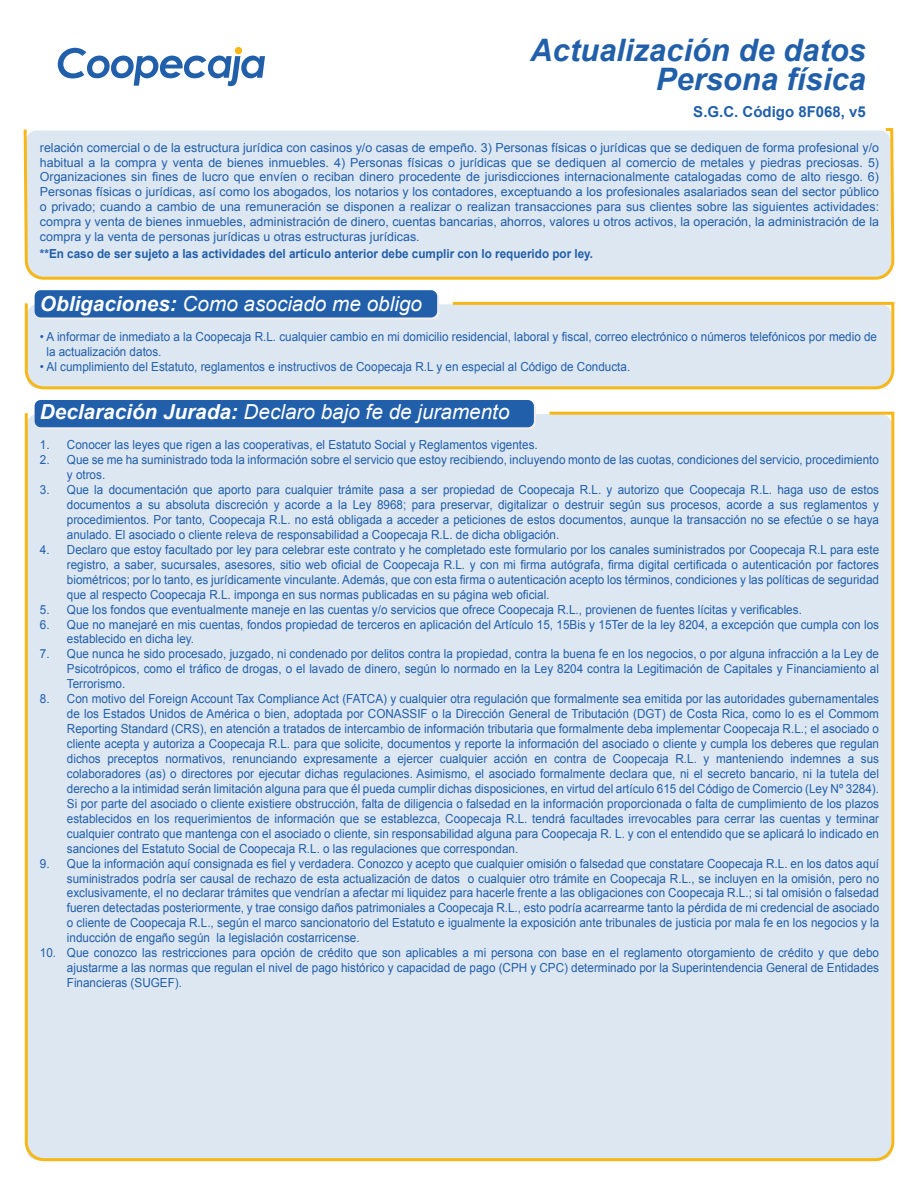
<style>
.page{position:relative;width:918px;height:1188px;background:#fff}
.page>*{position:absolute;margin:0;border:0;box-sizing:border-box;transform-origin:0 0}
.t1{font:italic 700 31.05px/28.8px "Arial";color:#215faa;text-align:right}
.t2{font:italic 20.7px "Arial";color:#fff}
.t3{font:700 15px "Arial";color:#215faa}
.t4{font:12.45px/15px "Arial";color:#215faa;text-align:justify;scale:.94 1}
.t5{font:12.45px/15px "Arial";color:#215faa;text-align:justify}
.t6{font:700 12.45px "Arial";color:#215faa;scale:.94 1}
.s1{font-weight:700}
</style>
<div class="page">
<div style="left:35px;top:290px;width:402px;height:27px;background:#215faa;border-radius:6px"></div>
<svg style="left:24px;top:300px;width:871px;height:90px;background:#ced8df"></svg>
<div style="left:35px;top:400px;width:499px;height:27px;background:#215faa;border-radius:6px"></div>
<div style="left:24px;top:410px;width:871px;height:752px;background:#dde7f2"></div>
<div style="left:23px;top:128px;width:872px;height:152px;background:#dde7f2"></div>
<svg style="left:58px;top:48px;width:207px;height:38px"></svg>
<div style="left:235px;top:47px;width:7px;height:7px;background:#f7b717;border-radius:50%"></div>
<h1 class="t1" style="left:530px;top:37px;width:337px">Actualización de datos<br>Persona física</h1>
<p class="t3" style="left:693px;top:102px;width:174px">S.G.C. Código 8F068, v5</p>
<p class="t5" style="left:40px;top:140px;width:841px">relación comercial o de la estructura jurídica con casinos y/o casas de empeño. 3) Personas físicas o jurídicas que se dediquen de forma profesional y/o habitual a la compra y venta de bienes inmuebles. 4) Personas físicas o jurídicas que se dediquen al comercio de metales y piedras preciosas. 5)<br>Organizaciones sin fines de lucro que envíen o reciban dinero procedente de jurisdicciones internacionalmente catalogadas como de alto riesgo. 6)<br>Personas físicas o jurídicas, así como los abogados, los notarios y los contadores, exceptuando a los profesionales asalariados sean del sector público o privado; cuando a cambio de una remuneración se disponen a realizar o realizan transacciones para sus clientes sobre las siguientes actividades: compra y venta de bienes inmuebles, administración de dinero, cuentas bancarias, ahorros, valores u otros activos, la operación, la administración de la compra y la venta de personas jurídicas u otras estructuras jurídicas.</p>
<p class="t6" style="left:40px;top:245px;width:590px">**En caso de ser sujeto a las actividades del artículo anterior debe cumplir con lo requerido por ley.</p>
<h2 class="t2" style="left:40px;top:290px;width:384px"><span class="s1">Obligaciones:</span> Como asociado me obligo</h2>
<p class="t4" style="left:46px;top:329px;width:885px;text-indent:-7px">• A informar de inmediato a la Coopecaja R.L. cualquier cambio en mi domicilio residencial, laboral y fiscal, correo electrónico o números telefónicos por medio de la actualización datos.</p>
<p class="t4" style="left:40px;top:359px;width:630px">• Al cumplimiento del Estatuto, reglamentos e instructivos de Coopecaja R.L y en especial al Código de Conducta.</p>
<h2 class="t2" style="left:40px;top:399px;width:471px"><span class="s1">Declaración Jurada:</span> Declaro bajo fe de juramento</h2>
<p class="t4" style="left:40px;top:438px;width:531px">1. Conocer las leyes que rigen a las cooperativas, el Estatuto Social y Reglamentos vigentes.</p>
<p class="t4" style="left:67px;top:452px;width:865px;text-indent:-27px">2. Que se me ha suministrado toda la información sobre el servicio que estoy recibiendo, incluyendo monto de las cuotas, condiciones del servicio, procedimiento y otros.</p>
<p class="t4" style="left:67px;top:482px;width:866px;text-indent:-27px">3. Que la documentación que aporto para cualquier trámite pasa a ser propiedad de Coopecaja R.L. y autorizo que Coopecaja R.L. haga uso de estos documentos a su absoluta discreción y acorde a la Ley 8968; para preservar, digitalizar o destruir según sus procesos, acorde a sus reglamentos y procedimientos. Por tanto, Coopecaja R.L. no está obligada a acceder a peticiones de estos documentos, aunque la transacción no se efectúe o se haya anulado. El asociado o cliente releva de responsabilidad a Coopecaja R.L. de dicha obligación.</p>
<p class="t4" style="left:67px;top:542px;width:866px;text-indent:-27px">4. Declaro que estoy facultado por ley para celebrar este contrato y he completado este formulario por los canales suministrados por Coopecaja R.L para este registro, a saber, sucursales, asesores, sitio web oficial de Coopecaja R.L. y con mi firma autógrafa, firma digital certificada o autenticación por factores biométricos; por lo tanto, es jurídicamente vinculante. Además, que con esta firma o autenticación acepto los términos, condiciones y las políticas de seguridad que al respecto Coopecaja R.L. imponga en sus normas publicadas en su página web oficial.</p>
<p class="t4" style="left:40px;top:602px;width:812px">5. Que los fondos que eventualmente maneje en las cuentas y/o servicios que ofrece Coopecaja R.L., provienen de fuentes lícitas y verificables.</p>
<p class="t4" style="left:67px;top:617px;width:866px;text-indent:-27px">6. Que no manejaré en mis cuentas, fondos propiedad de terceros en aplicación del Artículo 15, 15Bis y 15Ter de la ley 8204, a excepción que cumpla con los establecido en dicha ley.</p>
<p class="t4" style="left:67px;top:647px;width:866px;text-indent:-27px">7. Que nunca he sido procesado, juzgado, ni condenado por delitos contra la propiedad, contra la buena fe en los negocios, o por alguna infracción a la Ley de Psicotrópicos, como el tráfico de drogas, o el lavado de dinero, según lo normado en la Ley 8204 contra la Legitimación de Capitales y Financiamiento al Terrorismo.</p>
<p class="t4" style="left:67px;top:691px;width:866px;text-indent:-27px">8. Con motivo del Foreign Account Tax Compliance Act (FATCA) y cualquier otra regulación que formalmente sea emitida por las autoridades gubernamentales de los Estados Unidos de América o bien, adoptada por CONASSIF o la Dirección General de Tributación (DGT) de Costa Rica, como lo es el Commom Reporting Standard (CRS), en atención a tratados de intercambio de información tributaria que formalmente deba implementar Coopecaja R.L.; el asociado o cliente acepta y autoriza a Coopecaja R.L. para que solicite, documentos y reporte la información del asociado o cliente y cumpla los deberes que regulan dichos preceptos normativos, renunciando expresamente a ejercer cualquier acción en contra de Coopecaja R.L. y manteniendo indemnes a sus colaboradores (as) o directores por ejecutar dichas regulaciones. Asimismo, el asociado formalmente declara que, ni el secreto bancario, ni la tutela del derecho a la intimidad serán limitación alguna para que él pueda cumplir dichas disposiciones, en virtud del artículo 615 del Código de Comercio (Ley Nº 3284).<br>Si por parte del asociado o cliente existiere obstrucción, falta de diligencia o falsedad en la información proporcionada o falta de cumplimiento de los plazos establecidos en los requerimientos de información que se establezca, Coopecaja R.L. tendrá facultades irrevocables para cerrar las cuentas y terminar cualquier contrato que mantenga con el asociado o cliente, sin responsabilidad alguna para Coopecaja R. L. y con el entendido que se aplicará lo indicado en sanciones del Estatuto Social de Coopecaja R.L. o las regulaciones que correspondan.</p>
<p class="t4" style="left:67px;top:856px;width:866px;text-indent:-27px">9. Que la información aquí consignada es fiel y verdadera. Conozco y acepto que cualquier omisión o falsedad que constatare Coopecaja R.L. en los datos aquí suministrados podría ser causal de rechazo de esta actualización de datos o cualquier otro trámite en Coopecaja R.L., se incluyen en la omisión, pero no exclusivamente, el no declarar trámites que vendrían a afectar mi liquidez para hacerle frente a las obligaciones con Coopecaja R.L.; si tal omisión o falsedad fueren detectadas posteriormente, y trae consigo daños patrimoniales a Coopecaja R.L., esto podría acarrearme tanto la pérdida de mi credencial de asociado o cliente de Coopecaja R.L., según el marco sancionatorio del Estatuto e igualmente la exposición ante tribunales de justicia por mala fe en los negocios y la inducción de engaño según la legislación costarricense.</p>
<p class="t4" style="left:67px;top:945px;width:866px;text-indent:-27px">10. Que conozco las restricciones para opción de crédito que son aplicables a mi persona con base en el reglamento otorgamiento de crédito y que debo ajustarme a las normas que regulan el nivel de pago histórico y capacidad de pago (CPH y CPC) determinado por la Superintendencia General de Entidades Financieras (SUGEF).</p>
</div>
